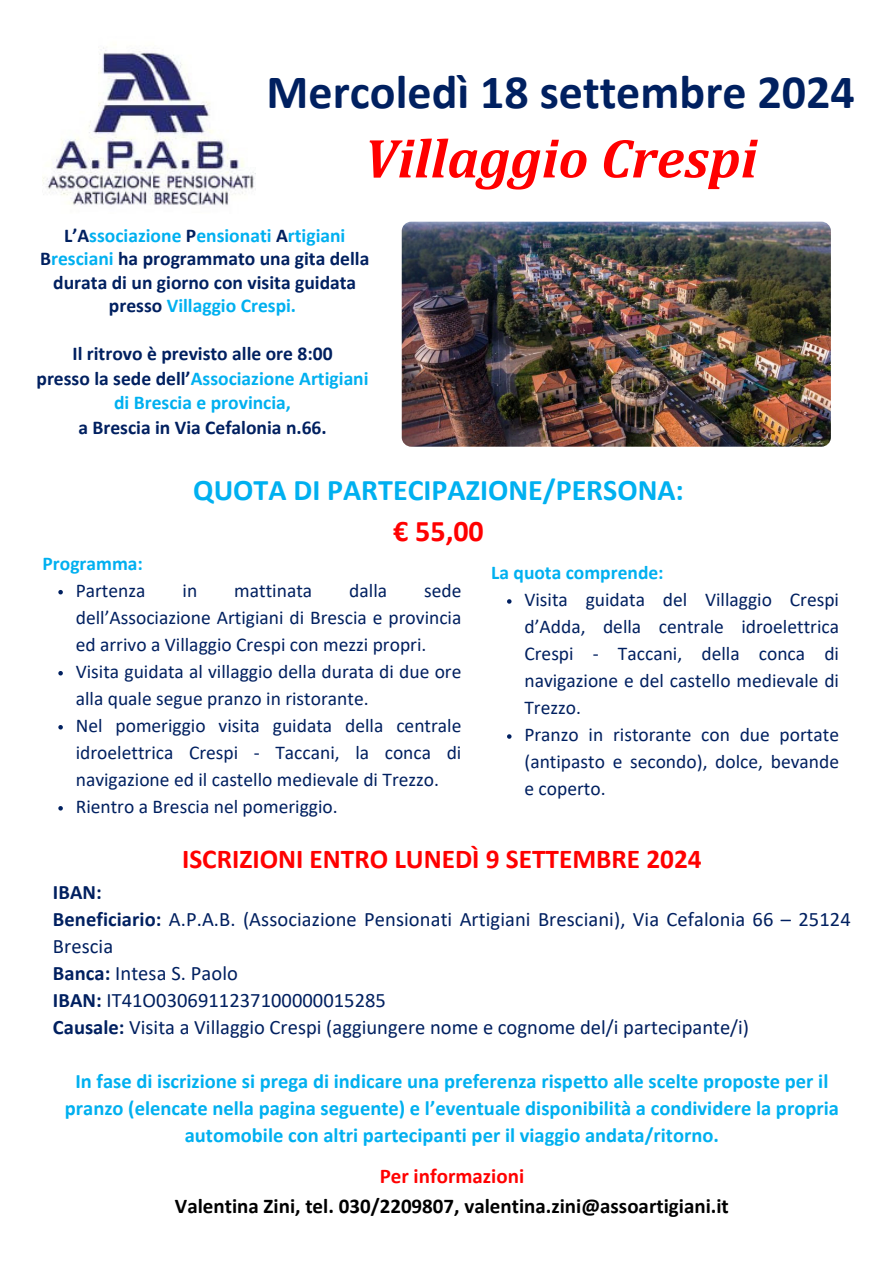
<style>
.page{position:relative;width:894px;height:1264px;background:#fff}
.page>*{position:absolute;margin:0;border:0;box-sizing:border-box;transform-origin:0 0}
.t1{font:italic 700 55.5px "Cambria";color:#f00}
.t2{font:700 48px "Calibri";color:#002060}
.t3{font:700 30px/41.7px "Calibri";color:#00b0f0;text-align:center}
.t4{font:700 27.3px "Calibri";color:#f00}
.t5{font:700 21px/29.2px "Calibri";color:#000;text-align:center}
.t6{font:700 20.55px/27px "Calibri";color:#00b0f0;text-align:center}
.t7{font:20.55px/27px "Calibri";letter-spacing:.005em;color:#002060}
.t8{font:700 20.55px "Calibri";color:#002060}
.t9{font:19.5px/27px "Calibri";color:#002060;text-align:justify}
.t10{font:700 19.5px/23.7px "Calibri";color:#002060;text-align:center}
.t11{font:700 19.5px "Calibri";color:#00b0f0}
.s1{color:#00b0f0}
.s2{color:#f00}
.s3{font-weight:700}
</style>
<div class="page">
<img style="left:401px;top:222px;width:429px;height:224px;border-radius:9px">
<img style="left:43px;top:44px;width:212px;height:161px">
<svg style="left:58px;top:590px;width:5px;height:4px"></svg>
<svg style="left:58px;top:671px;width:5px;height:4px"></svg>
<svg style="left:58px;top:725px;width:5px;height:4px"></svg>
<svg style="left:58px;top:806px;width:5px;height:4px"></svg>
<svg style="left:507px;top:599px;width:4px;height:4px"></svg>
<svg style="left:507px;top:734px;width:4px;height:4px"></svg>
<h1 class="t2" style="left:266px;top:72px;width:589px">Mercoledì 18 settembre 2024</h1>
<h4 class="t1" style="left:364px;top:125px;width:394px">Villaggio Crespi</h4>
<h4 class="t10" style="left:40px;top:225px;width:330px">L’A<span class="s1">ssociazione</span> P<span class="s1">ensionati</span> A<span class="s1">rtigiani </span>B<span class="s1">resciani</span> ha programmato una gita della durata di un giorno con visita guidata presso <span class="s1">Villaggio Crespi.</span></h4>
<p class="t10" style="left:36px;top:342px;width:333px;line-height:24.8px">Il ritrovo è previsto alle ore 8:00<br>presso la sede dell’<span class="s1">Associazione Artigiani di Brescia e provincia,</span></p>
<p class="t10" style="left:78px;top:417px;width:250px">a Brescia in Via Cefalonia n.66.</p>
<h3 class="t3" style="left:193px;top:471px;width:492px">QUOTA DI PARTECIPAZIONE/PERSONA: <span class="s2">€ 55,00</span></h3>
<h4 class="t11" style="left:43px;top:555px;width:102px">Programma:</h4>
<p class="t9" style="left:76px;top:578px;width:71px">Partenza</p>
<p class="t9" style="left:182px;top:578px;width:16px">in</p>
<p class="t9" style="left:234px;top:578px;width:79px">mattinata</p>
<p class="t9" style="left:349px;top:578px;width:39px">dalla</p>
<p class="t11" style="left:491px;top:564px;width:174px">La quota comprende:</p>
<p class="t9" style="left:524px;top:587px;width:316px">Visita guidata del Villaggio Crespi d’Adda, della centrale idroelettrica Crespi - Taccani, della conca di navigazione e del castello medievale di Trezzo.</p>
<h4 class="t9" style="left:524px;top:722px;width:316px">Pranzo in ristorante con due portate (antipasto e secondo), dolce, bevande e coperto.</h4>
<p class="t9" style="left:76px;top:578px;width:387px;text-indent:348px">sede dell’Associazione Artigiani di Brescia e provincia ed arrivo a Villaggio Crespi con mezzi propri.</p>
<p class="t9" style="left:76px;top:659px;width:387px">Visita guidata al villaggio della durata di due ore alla quale segue pranzo in ristorante.</p>
<p class="t9" style="left:76px;top:713px;width:387px">Nel pomeriggio visita guidata della centrale idroelettrica Crespi - Taccani, la conca di navigazione ed il castello medievale di Trezzo.</p>
<p class="t9" style="left:76px;top:794px;width:263px">Rientro a Brescia nel pomeriggio.</p>
<h4 class="t4" style="left:182px;top:847px;width:521px">ISCRIZIONI ENTRO LUNEDÌ 9 SETTEMBRE 2024</h4>
<p class="t8" style="left:53px;top:883px;width:50px">IBAN:</p>
<p class="t7" style="left:53px;top:907px;width:799px"><span class="s3">Beneficiario:</span> A.P.A.B. (Associazione Pensionati Artigiani Bresciani), Via Cefalonia 66 – 25124<br>Brescia</p>
<h3 class="t7" style="left:53px;top:961px;width:186px"><span class="s3">Banca:</span> Intesa S. Paolo</h3>
<p class="t7" style="left:53px;top:988px;width:334px"><span class="s3">IBAN:</span> IT41O0306911237100000015285</p>
<p class="t7" style="left:53px;top:1015px;width:697px"><span class="s3">Causale:</span> Visita a Villaggio Crespi (aggiungere nome e cognome del/i partecipante/i)</p>
<p class="t6" style="left:65px;top:1069px;width:775px">In fase di iscrizione si prega di indicare una preferenza rispetto alle scelte proposte per il pranzo (elencate nella pagina seguente) e l’eventuale disponibilità a condividere la propria automobile con altri partecipanti per il viaggio andata/ritorno.</p>
<h4 class="t5" style="left:175px;top:1163px;width:555px"><span class="s2">Per informazioni<br></span>Valentina Zini, tel. 030/2209807, valentina.zini@assoartigiani.it</h4>
</div>
